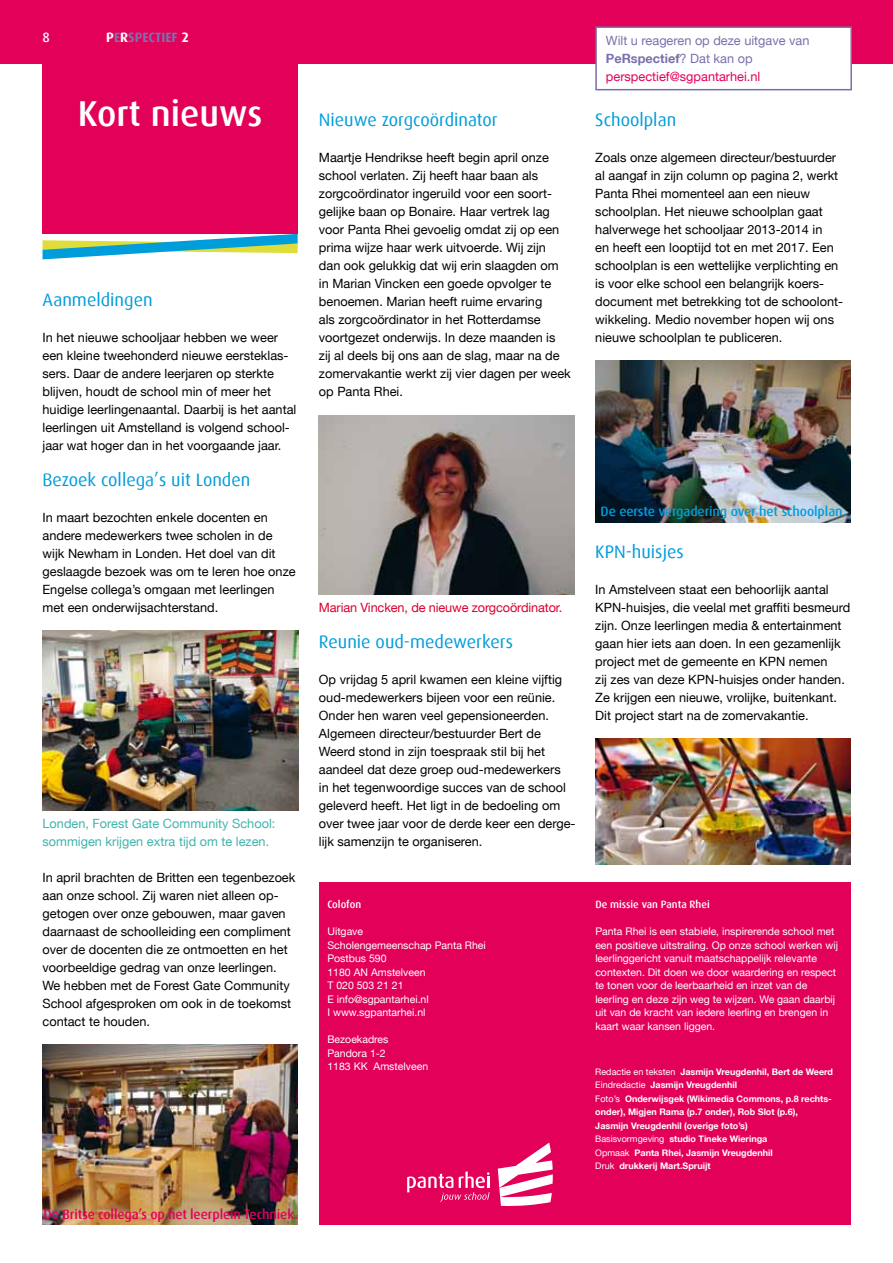
<style>
.page{position:relative;width:893px;height:1263px;background:#fff}
.page>*{position:absolute;margin:0;border:0;box-sizing:border-box;transform-origin:0 0}
.t1{font:500 36px "Dax";color:#fff}
.t2{font:18px "Dax";color:#009ddb}
.t3{font:500 13.5px "Dax";letter-spacing:-.01em;color:#e30059}
.t4{font:500 13.5px "Dax";letter-spacing:-.01em;color:#009ddb}
.t5{font:700 13.5px "Dax";color:#7c70ad}
.t6{font:500 13.5px "Dax";color:#fff}
.t7{font:12.75px/18px "Helvetica Neue LT";color:#000}
.t8{font:12.75px/18px "Helvetica Neue LT";color:#7a6fac}
.t9{font:12.75px/18px "Helvetica Neue LT";color:#3eb5ac}
.t10{font:12.75px "Helvetica Neue LT";letter-spacing:-.01em;color:#dc002f}
.t11{font:10.5px/13.5px "Helvetica Neue LT";color:#fff}
.t12{font:500 10.5px "Dax";color:#fff}
.t13{font:700 9px/13.5px "Helvetica Neue LT";color:#fff}
.s1{color:#fff}
.s2{font-weight:700}
.s3{color:#e30059}
.s4{font-weight:400}
</style>
<div class="page">
<div style="left:43px;top:53px;width:255px;height:181px;background:#e30059"></div>
<svg style="left:43px;top:234px;width:255px;height:25px"></svg>
<div style="left:0;top:0;width:893px;height:64px;background:#e30059"></div>
<div style="left:595px;top:26px;width:257px;height:64px;background:#fff;border:2px solid #7a6fac"></div>
<div style="left:319px;top:882px;width:531px;height:342px;background:#e30059"></div>
<svg style="left:407px;top:1171px;width:83px;height:31px"></svg>
<svg style="left:498px;top:1142px;width:55px;height:64px"></svg>
<img style="left:43px;top:630px;width:255px;height:180px">
<img style="left:595px;top:360px;width:255px;height:162px">
<img style="left:319px;top:415px;width:255px;height:179px">
<img style="left:43px;top:1044px;width:255px;height:180px">
<img style="left:595px;top:738px;width:255px;height:126px">
<p class="t6" style="left:43px;top:30px;width:9px">8</p>
<p class="t5" style="left:106px;top:30px;width:84px"><span class="s1">P</span>E<span class="s1">R</span>SPECTIEF <span class="s1">2</span></p>
<h1 class="t1" style="left:78px;top:93px;width:186px">Kort nieuws</h1>
<h2 class="t2" style="left:43px;top:290px;width:112px">Aanmeldingen</h2>
<p class="t7" style="left:43px;top:328px;width:255px">In het nieuwe schooljaar hebben we weer een kleine tweehonderd nieuwe eersteklas&shy;sers. Daar de andere leerjaren op sterkte blijven, houdt de school min of meer het huidige leerlingenaantal. Daarbij is het aantal leerlingen uit Amstelland is volgend school&shy;jaar wat hoger dan in het voorgaande jaar.</p>
<h2 class="t2" style="left:43px;top:470px;width:209px">Bezoek collega’s uit Londen</h2>
<p class="t7" style="left:43px;top:508px;width:255px">In maart bezochten enkele docenten en andere medewerkers twee scholen in de wijk Newham in Londen. Het doel van dit geslaagde bezoek was om te leren hoe onze Engelse collega’s omgaan met leerlingen met een onderwijsachterstand.</p>
<p class="t9" style="left:43px;top:814px;width:234px">Londen, Forest Gate Community School: sommigen krijgen extra tijd om te lezen.</p>
<p class="t7" style="left:43px;top:868px;width:254px">In april brachten de Britten een tegenbezoek aan onze school. Zij waren niet alleen op&shy;getogen over onze gebouwen, maar gaven daarnaast de schoolleiding een compliment over de docenten die ze ontmoetten en het voorbeeldige gedrag van onze leerlingen.<br>We hebben met de Forest Gate Community School afgesproken om ook in de toekomst contact te houden.</p>
<p class="t3" style="left:44px;top:1207px;width:256px">De Britse collega’s op het leerplein Techniek.</p>
<h2 class="t2" style="left:319px;top:110px;width:180px">Nieuwe zorgcoördinator</h2>
<p class="t7" style="left:319px;top:148px;width:253px">Maartje Hendrikse heeft begin april onze school verlaten. Zij heeft haar baan als zorgcoördinator ingeruild voor een soort&shy;gelijke baan op Bonaire. Haar vertrek lag voor Panta Rhei gevoelig omdat zij op een prima wijze haar werk uitvoerde. Wij zijn<br>dan ook gelukkig dat wij erin slaagden om in Marian Vincken een goede opvolger te benoemen. Marian heeft ruime ervaring<br>als zorgcoördinator in het Rotterdamse voortgezet onderwijs. In deze maanden is<br>zij al deels bij ons aan de slag, maar na de zomervakantie werkt zij vier dagen per week op Panta Rhei.</p>
<p class="t8" style="left:606px;top:31px;width:205px">Wilt u reageren op deze uitgave van<br><span class="s2">PeRspectief</span>? Dat kan op <span class="s3">perspectief@sgpantarhei.nl</span></p>
<h2 class="t2" style="left:595px;top:110px;width:82px">Schoolplan</h2>
<p class="t7" style="left:595px;top:148px;width:249px">Zoals onze algemeen directeur/bestuurder al aangaf in zijn column op pagina 2, werkt Panta Rhei momenteel aan een nieuw schoolplan. Het nieuwe schoolplan gaat halverwege het schooljaar 2013-2014 in<br>en heeft een looptijd tot en met 2017. Een schoolplan is een wettelijke verplichting en is voor elke school een belangrijk koers&shy;document met betrekking tot de schoolont&shy;wikkeling. Medio november hopen wij ons nieuwe schoolplan te publiceren.</p>
<p class="t10" style="left:319px;top:600px;width:245px">Marian Vincken, de nieuwe zorgcoördinator.</p>
<h2 class="t2" style="left:319px;top:632px;width:196px">Reunie oud-medewerkers</h2>
<p class="t7" style="left:319px;top:670px;width:258px">Op vrijdag 5 april kwamen een kleine vijftig oud-medewerkers bijeen voor een reünie.<br>Onder hen waren veel gepensioneerden.<br>Algemeen directeur/bestuurder Bert de Weerd stond in zijn toespraak stil bij het aandeel dat deze groep oud-medewerkers<br>in het tegenwoordige succes van de school geleverd heeft. Het ligt in de bedoeling om over twee jaar voor de derde keer een derge&shy;lijk samenzijn te organiseren.</p>
<p class="t12" style="left:327px;top:899px;width:35px">Colofon</p>
<p class="t11" style="left:327px;top:925px;width:160px">Uitgave<br>Scholengemeenschap Panta Rhei<br>Postbus 590<br>1180 AN Amstelveen<br>T 020 503 21 21<br>E info@sgpantarhei.nl<br>I www.sgpantarhei.nl</p>
<p class="t11" style="left:327px;top:1033px;width:102px">Bezoekadres<br>Pandora 1-2<br>1183 KK Amstelveen</p>
<p class="t4" style="left:601px;top:503px;width:247px">De eerste vergadering over het schoolplan.</p>
<h2 class="t2" style="left:595px;top:542px;width:90px">KPN-huisjes</h2>
<p class="t7" style="left:595px;top:580px;width:257px">In Amstelveen staat een behoorlijk aantal KPN-huisjes, die veelal met graffiti besmeurd zijn. Onze leerlingen media &amp; entertainment gaan hier iets aan doen. In een gezamenlijk project met de gemeente en KPN nemen<br>zij zes van deze KPN-huisjes onder handen.<br>Ze krijgen een nieuwe, vrolijke, buitenkant.<br>Dit project start na de zomervakantie.</p>
<p class="t12" style="left:595px;top:899px;width:116px">De missie van Panta Rhei</p>
<p class="t11" style="left:595px;top:925px;width:244px">Panta Rhei is een stabiele, inspirerende school met een positieve uitstraling. Op onze school werken wij leerlinggericht vanuit maatschappelijk relevante contexten. Dit doen we door waardering en respect te tonen voor de leerbaarheid en inzet van de leerling en deze zijn weg te wijzen. We gaan daarbij uit van de kracht van iedere leerling en brengen in kaart waar kansen liggen.</p>
<p class="t13" style="left:595px;top:1065px;width:239px"><span class="s4">Redactie en teksten</span> Jasmijn Vreugdenhil, Bert de Weerd <span class="s4">Eindredactie</span> Jasmijn Vreugdenhil<br><span class="s4">Foto’s</span> Onderwijsgek (Wikimedia Commons, p.8 rechts&shy;onder), Migjen Rama (p.7 onder), Rob Slot (p.6), Jasmijn Vreugdenhil (overige foto’s)<br><span class="s4">Basisvormgeving</span> studio Tineke Wieringa<br><span class="s4">Opmaak</span> Panta Rhei, Jasmijn Vreugdenhil<br><span class="s4">Druk</span> drukkerij Mart.Spruijt</p>
</div>
